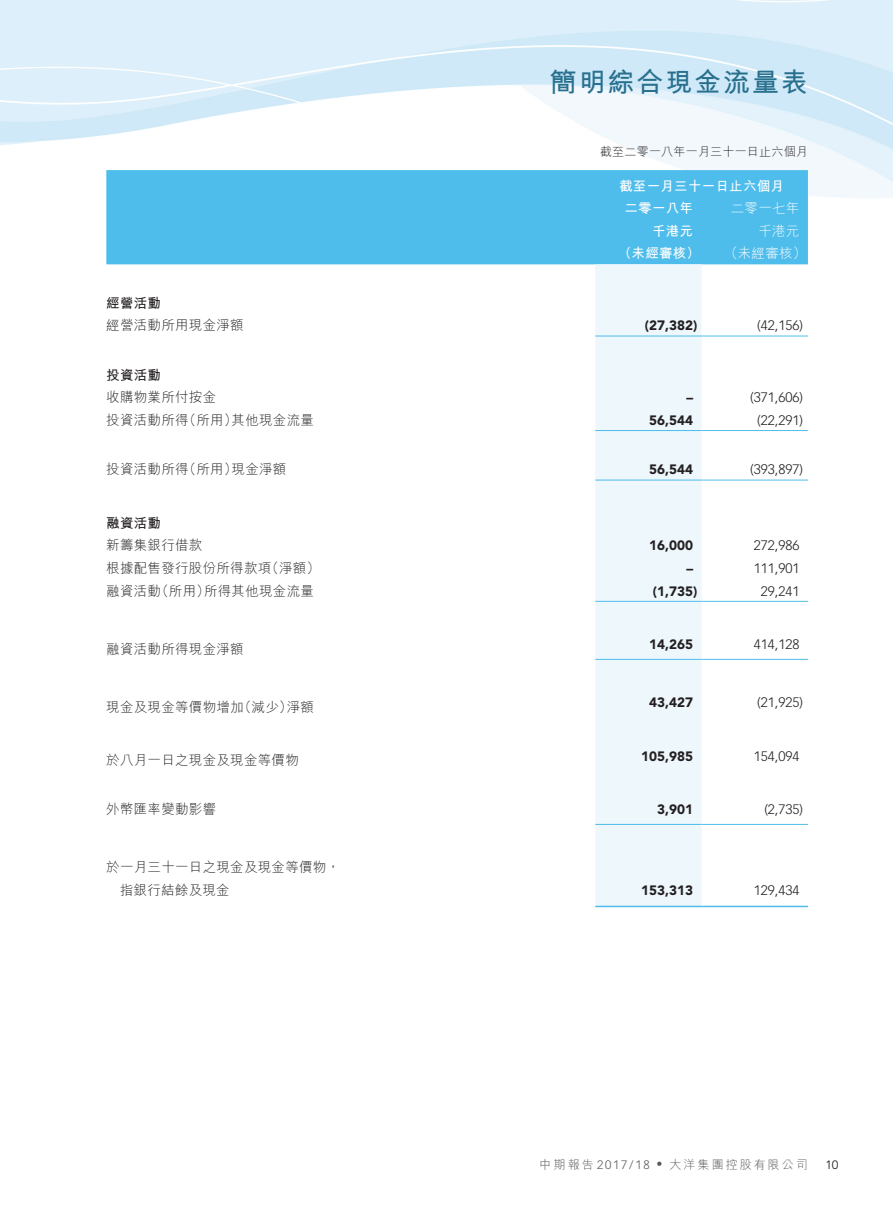
<style>
.page{position:relative;width:893px;height:1212px;background:#fff}
.page>*{position:absolute;margin:0;border:0;box-sizing:border-box;transform-origin:0 0}
.t1{font:700 27px "M Hei HK";letter-spacing:.07em;color:#28708e}
._50_Table_txt{font:300 13.5px "M Hei HK";letter-spacing:.02em;color:#231f20}
._50_Table_txt-2{font:300 13.5px "Vectora LT Std";color:#231f20}
._50_Table_txt-3{font:900 13.5px "Avenir LT Std";color:#231f20}
._50_Table_txt-4{font:700 13.5px "M Hei HK";letter-spacing:.02em;color:#fff}
._50_Table_txt-5{font:300 13.5px "M Hei HK";letter-spacing:.02em;color:#fff}
._50_Table_txt-6{font:700 13.5px "M Hei HK";letter-spacing:.02em;color:#231f20}
.t2{font:300 12px "M Hei HK";letter-spacing:.02em;color:#231f20}
.t3{font:300 12px "Vectora LT Std";color:#57585a}
.t4{font:300 12px "M Hei HK";letter-spacing:.17em;color:#57585a}
.t5{font:12px "Avenir LT Std";color:#231f20}
.t6{font:12px "Avenir LT Std";color:#57585a}
.s1{font-family:"M Hei HK"}
</style>
<div class="page">
<div style="left:106px;top:170px;width:702px;height:94px;background:#4fbdec"></div>
<div style="left:595px;top:264px;width:107px;height:642px;background:#edf7fc"></div>
<hr style="left:595px;top:336px;width:107px;height:1px;background:#4fbdec">
<hr style="left:702px;top:336px;width:106px;height:1px;background:#4fbdec">
<hr style="left:595px;top:430px;width:107px;height:1px;background:#4fbdec">
<hr style="left:702px;top:430px;width:106px;height:1px;background:#4fbdec">
<hr style="left:595px;top:480px;width:107px;height:1px;background:#4fbdec">
<hr style="left:702px;top:480px;width:106px;height:1px;background:#4fbdec">
<hr style="left:595px;top:601px;width:107px;height:1px;background:#4fbdec">
<hr style="left:702px;top:601px;width:106px;height:1px;background:#4fbdec">
<hr style="left:595px;top:659px;width:107px;height:1px;background:#4fbdec">
<hr style="left:702px;top:659px;width:106px;height:1px;background:#4fbdec">
<hr style="left:595px;top:824px;width:107px;height:1px;background:#4fbdec">
<hr style="left:702px;top:824px;width:106px;height:1px;background:#4fbdec">
<hr style="left:595px;top:906px;width:107px;height:1px;background:#4fbdec">
<hr style="left:702px;top:906px;width:106px;height:1px;background:#4fbdec">
<p class="t1" style="left:550px;top:63px;width:260px">簡明綜合現金流量表</p>
<p class="t2" style="left:600px;top:146px;width:209px">截至二零一八年一月三十一日止六個月</p>
<p class="_50_Table_txt-4" style="left:619px;top:176px;width:166px">截至一月三十一日止六個月</p>
<p class="_50_Table_txt-5" style="left:731px;top:202px;width:70px">二零一七年</p>
<p class="_50_Table_txt-4" style="left:624px;top:199px;width:70px">二零一八年</p>
<p class="_50_Table_txt-4" style="left:652px;top:221px;width:43px">千港元</p>
<p class="_50_Table_txt-5" style="left:758px;top:224px;width:43px">千港元</p>
<p class="_50_Table_txt-4" style="left:618px;top:244px;width:83px">（未經審核）</p>
<p class="_50_Table_txt-5" style="left:724px;top:247px;width:83px">（未經審核(</p>
<p class="_50_Table_txt-6" style="left:106px;top:293px;width:56px">經營活動</p>
<p class="_50_Table_txt" style="left:106px;top:318px;width:139px">經營活動所用現金淨額</p>
<p class="_50_Table_txt-6" style="left:106px;top:365px;width:56px">投資活動</p>
<p class="_50_Table_txt-3" style="left:645px;top:317px;width:54px">)27,382(</p>
<p class="_50_Table_txt-2" style="left:757px;top:318px;width:47px">)42,156(</p>
<p class="_50_Table_txt" style="left:106px;top:390px;width:111px">收購物業所付按金</p>
<p class="_50_Table_txt-3" style="left:686px;top:389px;width:8px">–</p>
<p class="_50_Table_txt-2" style="left:750px;top:390px;width:54px">)371,606(</p>
<p class="_50_Table_txt" style="left:183px;top:413px;width:56px">（所用）</p>
<p class="_50_Table_txt" style="left:106px;top:413px;width:84px">投資活動所得</p>
<p class="_50_Table_txt" style="left:232px;top:413px;width:84px">其他現金流量</p>
<p class="_50_Table_txt-3" style="left:649px;top:412px;width:45px">56,544</p>
<p class="_50_Table_txt-2" style="left:757px;top:412px;width:47px">)22,291(</p>
<p class="_50_Table_txt" style="left:183px;top:462px;width:56px">（所用）</p>
<p class="_50_Table_txt" style="left:106px;top:462px;width:84px">投資活動所得</p>
<p class="_50_Table_txt" style="left:232px;top:462px;width:56px">現金淨額</p>
<p class="_50_Table_txt-3" style="left:649px;top:461px;width:45px">56,544</p>
<p class="_50_Table_txt-2" style="left:750px;top:462px;width:54px">)393,897(</p>
<p class="_50_Table_txt-6" style="left:106px;top:513px;width:56px">融資活動</p>
<p class="_50_Table_txt" style="left:106px;top:539px;width:98px">新籌集銀行借款</p>
<p class="_50_Table_txt-3" style="left:649px;top:538px;width:45px">16,000</p>
<p class="_50_Table_txt-2" style="left:754px;top:538px;width:47px">272,986</p>
<p class="_50_Table_txt" style="left:266px;top:561px;width:56px">（淨額(</p>
<p class="_50_Table_txt" style="left:106px;top:561px;width:166px">根據配售發行股份所得款項</p>
<p class="_50_Table_txt-3" style="left:686px;top:560px;width:8px">–</p>
<p class="_50_Table_txt-2" style="left:754px;top:560px;width:47px">111,901</p>
<p class="_50_Table_txt" style="left:155px;top:584px;width:56px">（所用）</p>
<p class="_50_Table_txt" style="left:106px;top:584px;width:56px">融資活動</p>
<p class="_50_Table_txt" style="left:204px;top:584px;width:111px">所得其他現金流量</p>
<p class="_50_Table_txt-3" style="left:653px;top:583px;width:46px">)1,735(</p>
<p class="_50_Table_txt-2" style="left:761px;top:583px;width:40px">29,241</p>
<p class="_50_Table_txt" style="left:106px;top:642px;width:139px">融資活動所得現金淨額</p>
<p class="_50_Table_txt-3" style="left:649px;top:636px;width:45px">14,265</p>
<p class="_50_Table_txt-2" style="left:754px;top:637px;width:47px">414,128</p>
<p class="_50_Table_txt" style="left:238px;top:700px;width:56px">（減少）</p>
<p class="_50_Table_txt" style="left:106px;top:700px;width:139px">現金及現金等價物增加</p>
<p class="_50_Table_txt" style="left:287px;top:700px;width:29px">淨額</p>
<p class="_50_Table_txt-3" style="left:649px;top:694px;width:45px">43,427</p>
<p class="_50_Table_txt-2" style="left:757px;top:695px;width:47px">)21,925(</p>
<p class="_50_Table_txt" style="left:106px;top:753px;width:194px">於八月一日之現金及現金等價物</p>
<p class="_50_Table_txt-3" style="left:641px;top:748px;width:53px">105,985</p>
<p class="_50_Table_txt-2" style="left:754px;top:748px;width:47px">154,094</p>
<p class="_50_Table_txt" style="left:106px;top:802px;width:111px">外幣匯率變動影響</p>
<p class="_50_Table_txt-3" style="left:657px;top:801px;width:37px">3,901</p>
<p class="_50_Table_txt-2" style="left:764px;top:802px;width:40px">)2,735(</p>
<p class="_50_Table_txt" style="left:106px;top:860px;width:235px">於一月三十一日之現金及現金等價物，</p>
<p class="_50_Table_txt" style="left:120px;top:883px;width:111px">指銀行結餘及現金</p>
<p class="_50_Table_txt-3" style="left:641px;top:882px;width:53px">153,313</p>
<p class="_50_Table_txt-2" style="left:754px;top:882px;width:47px">129,434</p>
<p class="t3" style="left:540px;top:1158px;width:112px"><span class="s1">中期報告</span> 2 0 1 7 1/ 8</p>
<p class="t6" style="left:657px;top:1157px;width:7px">•</p>
<p class="t4" style="left:670px;top:1158px;width:140px">大洋集團控股有限公司</p>
<p class="t5" style="left:825px;top:1158px;width:14px">10</p>
</div>
